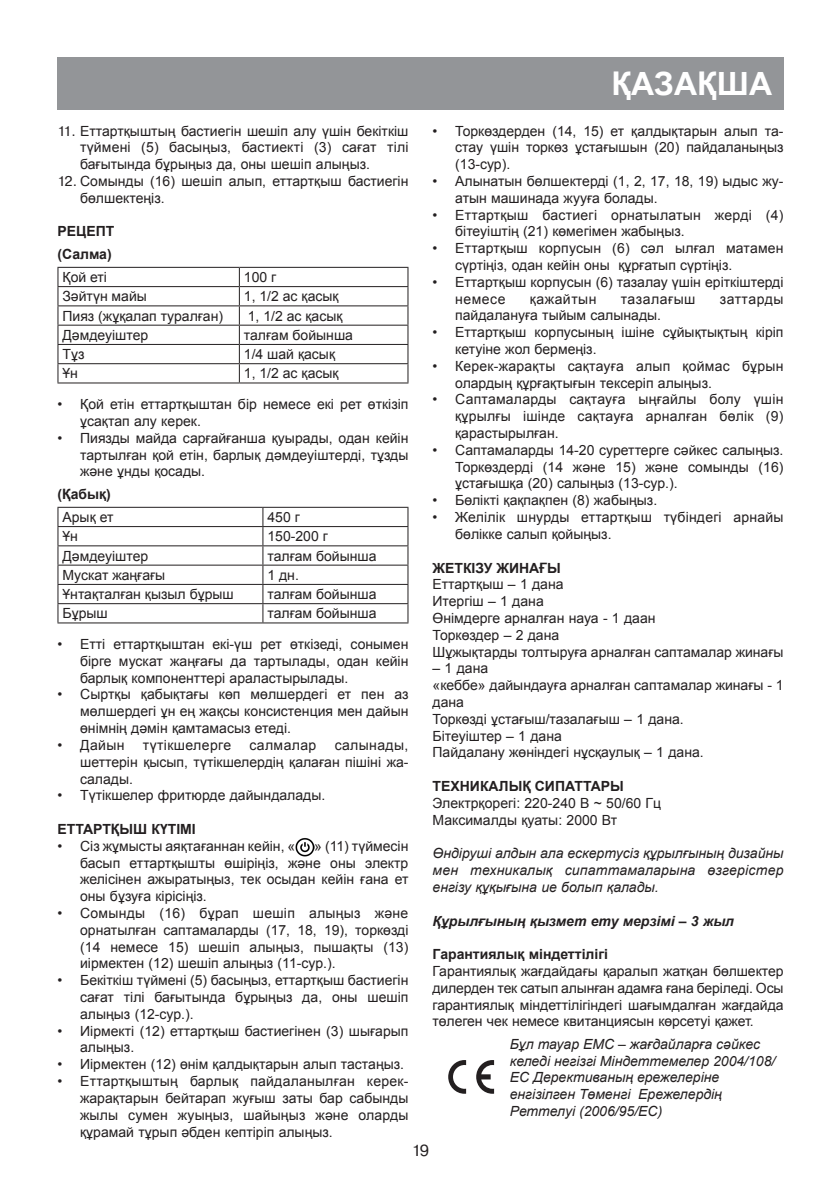
<style>
.page{position:relative;width:840px;height:1191px;background:#fff}
.page>*{position:absolute;margin:0;border:0;box-sizing:border-box;transform-origin:0 0}
.t1{font:700 32px "Arial";color:#fff}
.t2{font:16px "Pragmatica C";color:#231f20}
.t3{font:14px/16.8px "Arial";color:#231f20;text-align:justify}
.t4{font:italic 14px/16.8px "Arial";color:#231f20;text-align:justify}
.t5{font:700 14px/22.4px "Arial";color:#231f20}
.t6{font:italic 700 14px "Arial";color:#231f20}
.t7{font:14px "Arial";letter-spacing:.04em;color:#231f20}
.t8{font:14px "Arial";letter-spacing:.025em;color:#231f20}
.s1{font-family:"Pragmatica C"}
</style>
<div class="page">
<div style="left:57px;top:57px;width:726px;height:53px;background:#939598"></div>
<hr style="left:57px;top:267px;width:182px;height:1px;background:#231f20">
<hr style="left:239px;top:267px;width:169px;height:1px;background:#231f20">
<hr style="left:57px;top:286px;width:182px;height:1px;background:#231f20">
<hr style="left:239px;top:286px;width:169px;height:1px;background:#231f20">
<hr style="left:57px;top:305px;width:182px;height:1px;background:#231f20">
<hr style="left:239px;top:305px;width:169px;height:1px;background:#231f20">
<hr style="left:57px;top:325px;width:182px;height:1px;background:#231f20">
<hr style="left:239px;top:325px;width:169px;height:1px;background:#231f20">
<hr style="left:57px;top:344px;width:182px;height:1px;background:#231f20">
<hr style="left:239px;top:344px;width:169px;height:1px;background:#231f20">
<hr style="left:57px;top:363px;width:182px;height:1px;background:#231f20">
<hr style="left:239px;top:363px;width:169px;height:1px;background:#231f20">
<hr style="left:57px;top:382px;width:182px;height:1px;background:#231f20">
<hr style="left:239px;top:382px;width:169px;height:1px;background:#231f20">
<svg style="left:57px;top:268px;width:1px;height:114px"></svg>
<svg style="left:239px;top:268px;width:1px;height:114px"></svg>
<svg style="left:407px;top:268px;width:1px;height:114px"></svg>
<hr style="left:57px;top:507px;width:206px;height:1px;background:#231f20">
<hr style="left:263px;top:507px;width:145px;height:1px;background:#231f20">
<hr style="left:57px;top:526px;width:206px;height:1px;background:#231f20">
<hr style="left:263px;top:526px;width:145px;height:1px;background:#231f20">
<hr style="left:57px;top:545px;width:206px;height:1px;background:#231f20">
<hr style="left:263px;top:545px;width:145px;height:1px;background:#231f20">
<hr style="left:57px;top:564px;width:206px;height:1px;background:#231f20">
<hr style="left:263px;top:564px;width:145px;height:1px;background:#231f20">
<hr style="left:57px;top:584px;width:206px;height:1px;background:#231f20">
<hr style="left:263px;top:584px;width:145px;height:1px;background:#231f20">
<hr style="left:57px;top:603px;width:206px;height:1px;background:#231f20">
<hr style="left:263px;top:603px;width:145px;height:1px;background:#231f20">
<hr style="left:57px;top:622px;width:206px;height:1px;background:#231f20">
<hr style="left:263px;top:622px;width:145px;height:1px;background:#231f20">
<svg style="left:57px;top:508px;width:1px;height:114px"></svg>
<svg style="left:262px;top:508px;width:1px;height:114px"></svg>
<svg style="left:407px;top:508px;width:1px;height:114px"></svg>
<img style="left:295px;top:838px;width:19px;height:18px">
<svg style="left:448px;top:1060px;width:18px;height:33px"></svg>
<svg style="left:476px;top:1060px;width:18px;height:33px"></svg>
<p class="t3" style="left:80px;top:122px;width:330px;text-indent:-23px"><span class="s1">11.</span> Еттартқыштың бастиегін шешіп алу үшін бекіткіш түймені (5) басыңыз, бастиекті (3) сағат тілі бағытында бұрыңыз да, оны шешіп алыңыз.</p>
<p class="t3" style="left:80px;top:173px;width:330px;text-indent:-23px"><span class="s1">12.</span> Сомынды (16) шешіп алып, еттартқыш бастиегін бөлшектеңіз.</p>
<p class="t5" style="left:57px;top:221px;width:58px">РЕЦЕПТ (Салма)</p>
<p class="t3" style="left:62px;top:269px;width:46px">Қой еті</p>
<p class="t3" style="left:244px;top:269px;width:34px">100 г</p>
<p class="t3" style="left:62px;top:288px;width:86px">Зәйтүн майы</p>
<p class="t3" style="left:244px;top:288px;width:96px">1, 1/2 ас қасық</p>
<p class="t3" style="left:62px;top:307px;width:162px">Пияз (жұқалап туралған)</p>
<p class="t3" style="left:248px;top:307px;width:96px">1, 1/2 ас қасық</p>
<p class="t3" style="left:62px;top:327px;width:87px">Дәмдеуіштер</p>
<p class="t3" style="left:244px;top:327px;width:111px">талғам бойынша</p>
<p class="t3" style="left:62px;top:346px;width:23px">Тұз</p>
<p class="t3" style="left:244px;top:346px;width:93px">1/4 шай қасық</p>
<p class="t3" style="left:62px;top:365px;width:17px">Ұн</p>
<p class="t3" style="left:244px;top:365px;width:96px">1, 1/2 ас қасық</p>
<p class="t3" style="left:80px;top:396px;width:330px;text-indent:-23px">• Қой етін еттартқыштан бір немесе екі рет өткізіп ұсақтап алу керек.</p>
<p class="t3" style="left:80px;top:429px;width:330px;text-indent:-23px">• Пиязды майда сарғайғанша қуырады, одан кейін тартылған қой етін, барлық дәмдеуіштерді, тұзды және ұнды қосады.</p>
<p class="t5" style="left:57px;top:483px;width:55px">(Қабық)</p>
<p class="t3" style="left:62px;top:509px;width:52px">Арық ет</p>
<p class="t3" style="left:267px;top:509px;width:34px">450 г</p>
<p class="t3" style="left:62px;top:528px;width:17px">Ұн</p>
<p class="t3" style="left:267px;top:528px;width:62px">150-200 г</p>
<p class="t3" style="left:62px;top:547px;width:87px">Дәмдеуіштер</p>
<p class="t3" style="left:267px;top:547px;width:111px">талғам бойынша</p>
<p class="t3" style="left:62px;top:566px;width:104px">Мускат жаңғағы</p>
<p class="t3" style="left:267px;top:566px;width:33px">1 дн.</p>
<p class="t3" style="left:62px;top:586px;width:173px">Ұнтақталған қызыл бұрыш</p>
<p class="t3" style="left:267px;top:586px;width:111px">талғам бойынша</p>
<p class="t3" style="left:62px;top:605px;width:47px">Бұрыш</p>
<p class="t3" style="left:267px;top:605px;width:111px">талғам бойынша</p>
<p class="t3" style="left:80px;top:636px;width:330px;text-indent:-23px">• Етті еттартқыштан екі-үш рет өткізеді, сонымен бірге мускат жаңғағы да тартылады, одан кейін барлық компоненттері араластырылады.</p>
<p class="t3" style="left:80px;top:686px;width:330px;text-indent:-23px">• Сыртқы қабықтағы көп мөлшердегі ет пен аз мөлшердегі ұн ең жақсы консистенция мен дайын өнімнің дәмін қамтамасыз етеді.</p>
<p class="t3" style="left:57px;top:736px;width:69px">• Дайын</p>
<p class="t8" style="left:143px;top:735px;width:90px">түтікшелерге</p>
<p class="t8" style="left:249px;top:735px;width:68px">салмалар</p>
<p class="t3" style="left:80px;top:736px;width:330px;text-indent:254px">салынады, шеттерін қысып, түтікшелердің қалаған пішіні жа&shy;салады.</p>
<p class="t3" style="left:57px;top:787px;width:269px">• Түтікшелер фритюрде дайындалады.</p>
<p class="t5" style="left:57px;top:818px;width:140px">ЕТТАРТҚЫШ КҮТІМІ</p>
<p class="t3" style="left:57px;top:837px;width:239px">• Сіз жұмысты аяқтағаннан кейін, «</p>
<p class="t3" style="left:80px;top:837px;width:330px;text-indent:234px">» (11) түймесін басып еттартқышты өшіріңіз, және оны электр желісінен ажыратыңыз, тек осыдан кейін ғана ет оны бұзуға кірісіңіз.</p>
<p class="t3" style="left:80px;top:904px;width:330px;text-indent:-23px">• Сомынды (16) бұрап шешіп алыңыз және орнатылған саптамаларды (17, 18, 19), торкөзді (14 немесе 15) шешіп алыңыз, пышақты (13) иірмектен (12) шешіп алыңыз (11-сур.).</p>
<p class="t3" style="left:80px;top:972px;width:330px;text-indent:-23px">• Бекіткіш түймені (5) басыңыз, еттартқыш бастиегін сағат тілі бағытында бұрыңыз да, оны шешіп алыңыз (12-сур.).</p>
<p class="t3" style="left:80px;top:1022px;width:330px;text-indent:-23px">• Иірмекті (12) еттартқыш бастиегінен (3) шығарып алыңыз.</p>
<p class="t3" style="left:57px;top:1056px;width:348px">• Иірмектен (12) өнім қалдықтарын алып тастаңыз.</p>
<p class="t3" style="left:80px;top:1072px;width:330px;text-indent:-23px">• Еттартқыштың барлық пайдаланылған керек&shy;жарақтарын бейтарап жуғыш заты бар сабынды жылы сумен жуыңыз, шайыңыз және оларды құрамай тұрып әбден кептіріп алыңыз.</p>
<h1 class="t1" style="left:611px;top:63px;width:162px">Қазақша</h1>
<p class="t3" style="left:455px;top:122px;width:330px;text-indent:-23px">• Торкөздерден (14, 15) ет қалдықтарын алып та&shy;стау үшін торкөз ұстағышын (20) пайдаланыңыз (13-сур).</p>
<p class="t3" style="left:455px;top:173px;width:330px;text-indent:-23px">• Алынатын бөлшектерді (1, 2, 17, 18, 19) ыдыс жу&shy;атын машинада жууға болады.</p>
<p class="t3" style="left:455px;top:206px;width:330px;text-indent:-23px">• Еттартқыш бастиегі орнатылатын жерді (4) бітеуіштің (21) көмегімен жабыңыз.</p>
<p class="t3" style="left:455px;top:240px;width:330px;text-indent:-23px">• Еттартқыш корпусын (6) сәл ылғал матамен сүртіңіз, одан кейін оны құрғатып сүртіңіз.</p>
<p class="t3" style="left:455px;top:273px;width:330px;text-indent:-23px">• Еттартқыш корпусын (6) тазалау үшін еріткіштерді немесе</p>
<p class="t7" style="left:530px;top:289px;width:68px">қажайтын</p>
<p class="t7" style="left:620px;top:289px;width:76px">тазалағыш</p>
<p class="t7" style="left:719px;top:289px;width:65px">заттарды</p>
<p class="t3" style="left:455px;top:307px;width:207px">пайдалануға тыйым салынады.</p>
<p class="t3" style="left:455px;top:324px;width:330px;text-indent:-23px">• Еттартқыш корпусының ішіне сұйықтықтың кіріп кетуіне жол бермеңіз.</p>
<p class="t3" style="left:455px;top:357px;width:330px;text-indent:-23px">• Керек-жарақты сақтауға алып қоймас бұрын олардың құрғақтығын тексеріп алыңыз.</p>
<p class="t3" style="left:455px;top:391px;width:330px;text-indent:-23px">• Саптамаларды сақтауға ыңғайлы болу үшін құрылғы ішінде сақтауға арналған бөлік (9) қарастырылған.</p>
<p class="t3" style="left:455px;top:441px;width:330px;text-indent:-23px">• Саптамаларды 14-20 суреттерге сәйкес салыңыз.<br>Торкөздерді (14 және 15) және сомынды (16) ұстағышқа (20) салыңыз (13-сур.).</p>
<p class="t3" style="left:432px;top:492px;width:226px">• Бөлікті қақпақпен (8) жабыңыз.</p>
<p class="t3" style="left:455px;top:509px;width:330px;text-indent:-23px">• Желілік шнурды еттартқыш түбіндегі арнайы бөлікке салып қойыңыз.</p>
<p class="t5" style="left:432px;top:557px;width:130px">ЖЕТКІЗУ ЖИНАҒЫ</p>
<p class="t3" style="left:432px;top:576px;width:352px;text-align:left">Еттартқыш – 1 дана<br>Итергіш – 1 дана<br>Өнімдерге арналған науа - 1 даан<br>Торкөздер – 2 дана<br>Шұжықтарды толтыруға арналған саптамалар жинағы</p>
<p class="t3" style="left:432px;top:660px;width:352px;text-align:left">– 1 дана<br>«кеббе» дайындауға арналған саптамалар жинағы - 1 дана<br>Торкөзді ұстағыш/тазалағыш – 1 дана.<br>Бітеуіштер – 1 дана<br>Пайдалану жөніндегі нұсқаулық – 1 дана.</p>
<p class="t5" style="left:432px;top:775px;width:193px">ТЕХНИКАЛЫҚ СИПАТТАРЫ</p>
<p class="t3" style="left:432px;top:794px;width:230px">Электрқорегі: 220-240 В ~ 50/60 Гц<br>Максималды қуаты: 2000 Вт</p>
<p class="t4" style="left:432px;top:845px;width:352px">Өндіруші алдын ала ескертусіз құрылғының дизайны мен техникалық сипаттамаларына өзгерістер енгізу құқығына ие болып қалады.</p>
<p class="t6" style="left:432px;top:911px;width:303px">Құрылғының қызмет ету мерзімі – 3 жыл</p>
<p class="t5" style="left:432px;top:943px;width:177px">Гарантиялық мiндеттiлiгi</p>
<p class="t3" style="left:432px;top:962px;width:352px">Гарантиялық жағдайдағы қаралып жатқан бөлшектер дилерден тек сатып алынған адамға ғана берiледi. Осы гарантиялық мiндеттiлiгiндегi шағымдалған жағдайда төлеген чек немесе квитанциясын көрсетуi қажет.</p>
<p class="t4" style="left:510px;top:1035px;width:267px;text-align:left">Бұл тауар ЕМС – жағдайларға сәйкес келедi негiзгi Мiндеттемелер 2004/108/<br>ЕС Дерективаның ережелерiне енгiзiлген Төменгi Ережелердiң<br>Реттелуi (2006/95/ЕС)</p>
<p class="t2" style="left:412px;top:1141px;width:19px">19</p>
</div>
